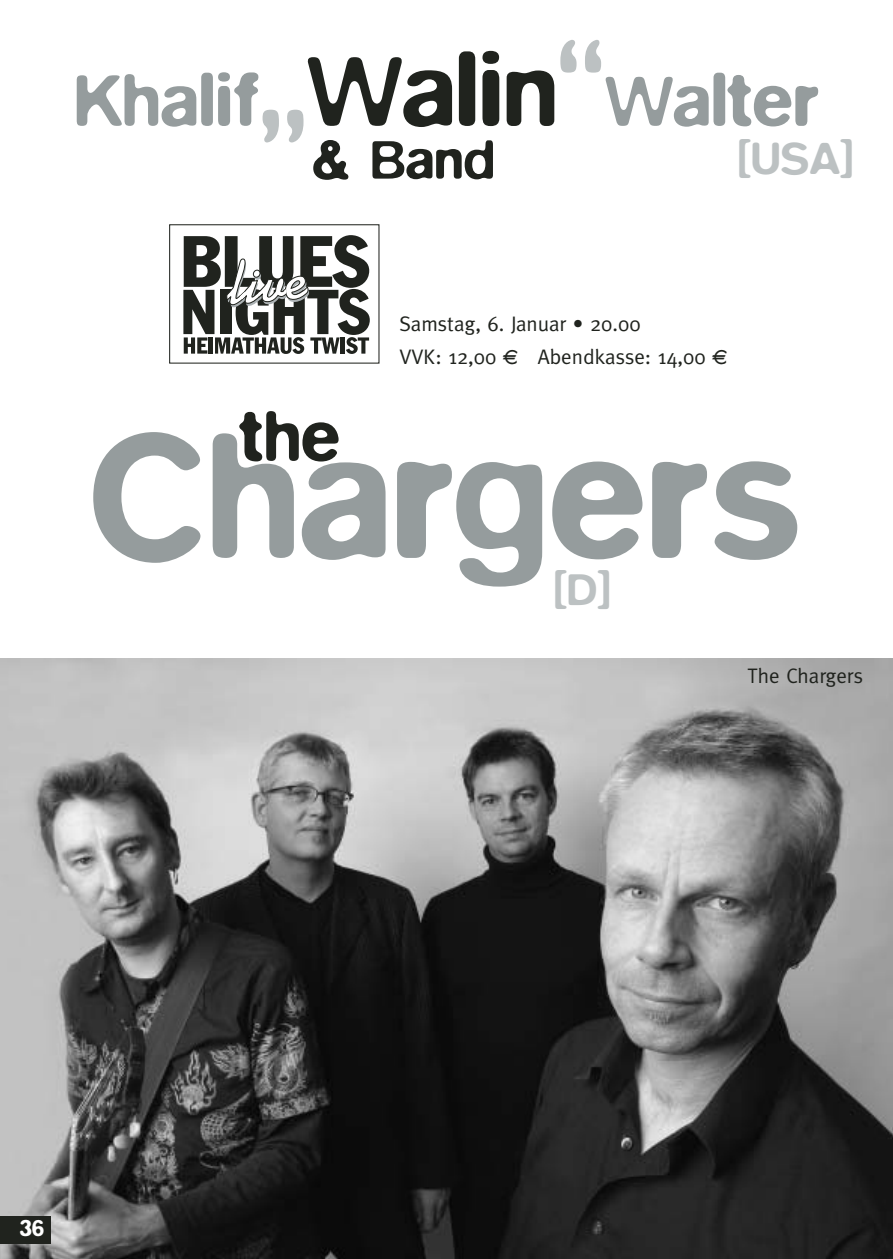
<style>
.page{position:relative;width:893px;height:1259px;background:#fff}
.page>*{position:absolute;margin:0;border:0;box-sizing:border-box;transform-origin:0 0}
.t1{font:500 180.6px "Blur";color:#959c9d}
.t2{font:500 75px "Blur";color:#959c9d}
.t3{font:500 72.3px "Blur";color:#20231e}
.t4{font:500 56.1px "Blur";color:#20231e}
.t5{font:500 45.9px "Blur";color:#bcc1c2}
.t6{font:500 24px "Blur";color:#fff}
.t7{font:21px/32.4px "Meta";color:#20231e}
.s1{font-size:105px;color:#bcc1c2}
.s2{font-size:105px;color:#20231e}
.s3{font-family:"Euro font";font-size:18px}
</style>
<div class="page">
<img style="left:0;top:658px;width:892px;height:601px">
<div style="left:0;top:1216px;width:50px;height:28px;background:#20231e"></div>
<svg style="left:183px;top:235px;width:187px;height:119px"></svg>
<div style="left:169px;top:224px;width:210px;height:140px;border:1px solid #20231e"></div>
<h2 class="t2" style="left:74px;top:75px;width:746px">Khalif<span class="s1">„</span><span class="s2">Walin</span><span class="s1">“</span>Walter</h2>
<h3 class="t4" style="left:312px;top:140px;width:184px">&amp; Band</h3>
<h3 class="t5" style="left:738px;top:143px;width:117px">[USA]</h3>
<p class="t7" style="left:399px;top:309px;width:330px">Samstag, 6. Januar • 20.00<br>VVK: 12,00 <span class="s3">D</span> Abendkasse: 14,00 <span class="s3">D</span></p>
<h3 class="t3" style="left:240px;top:412px;width:102px">the</h3>
<h1 class="t1" style="left:88px;top:435px;width:716px">Chargers</h1>
<h3 class="t5" style="left:554px;top:574px;width:58px">[D]</h3>
<p class="t7" style="left:747px;top:661px;width:117px">The Chargers</p>
<p class="t6" style="left:20px;top:1220px;width:26px">36</p>
</div>
